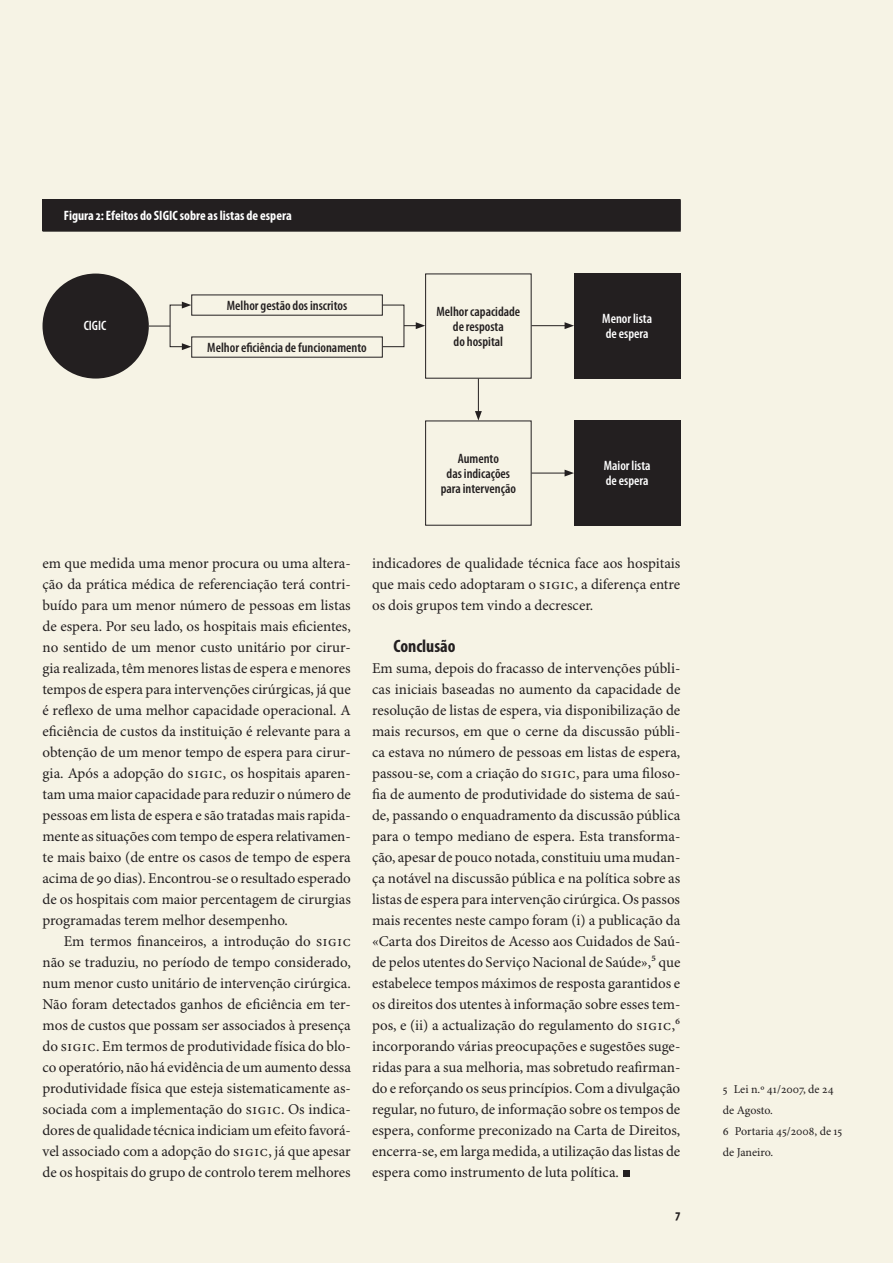
<style>
.page{position:relative;width:893px;height:1263px;background:#f6f3e5}
.page>*{position:absolute;margin:0;border:0;box-sizing:border-box;transform-origin:0 0}
.Subtítulos{font:700 condensed 18px "Myriad Pro";color:#231f20}
.Parágrafo_normal{font:15px/21px "Minion Pro";color:#231f20;text-align:justify}
.Parágrafo_inicial{font:15px/21px "Minion Pro";color:#231f20;text-align:justify}
.Notas{font:600 condensed 13.65px/15px "Myriad Pro";color:#231f20;text-align:center}
.t1{font:700 condensed 13.65px "Myriad Pro";color:#fff}
.Notas-2{font:600 condensed 13.65px/15px "Myriad Pro";color:#fff}
.t2{font:700 condensed 13.65px "Myriad Pro";color:#231f20}
.Notas-3{font:12px/21px "Minion Pro";color:#231f20}
</style>
<div class="page">
<div style="left:623px;top:1170px;width:7px;height:7px;background:#231f20"></div>
<div style="left:43px;top:200px;width:637px;height:31px;background:#231f20"></div>
<hr style="left:43px;top:199px;width:638px;height:1px;background:#231f20">
<hr style="left:680px;top:200px;width:1px;height:31px;background:#231f20">
<hr style="left:43px;top:231px;width:638px;height:1px;background:#231f20">
<div style="left:43px;top:274px;width:106px;height:105px;background:#231f20;border-radius:50%"></div>
<div style="left:574px;top:274px;width:106px;height:105px;background:#231f20"></div>
<div style="left:574px;top:421px;width:106px;height:105px;background:#231f20"></div>
<svg style="left:149px;top:326px;width:21px;height:1px"></svg>
<svg style="left:182px;top:302px;width:9px;height:6px"></svg>
<svg style="left:182px;top:343px;width:9px;height:7px"></svg>
<svg style="left:404px;top:322px;width:21px;height:7px"></svg>
<div style="left:382px;top:305px;width:22px;height:42px;border:1px solid #231f20"></div>
<hr style="left:531px;top:325px;width:36px;height:1px;background:#231f20">
<svg style="left:565px;top:322px;width:9px;height:7px"></svg>
<hr style="left:531px;top:473px;width:36px;height:1px;background:#231f20">
<svg style="left:565px;top:470px;width:9px;height:6px"></svg>
<hr style="left:478px;top:379px;width:1px;height:34px;background:#231f20">
<svg style="left:475px;top:411px;width:7px;height:10px"></svg>
<p class="t1" style="left:64px;top:207px;width:229px">Figura 2: Efeitos do SIGIC sobre as listas de espera</p>
<p class="Notas-2" style="left:84px;top:318px;width:24px">CIGIC</p>
<p class="Notas" style="left:227px;top:298px;width:122px">Melhor gestão dos inscritos</p>
<p class="Notas" style="left:207px;top:340px;width:161px">Melhor eficiência de funcionamento</p>
<p class="Notas" style="left:436px;top:304px;width:85px">Melhor capacidade de resposta<br>do hospital</p>
<p class="Notas" style="left:441px;top:451px;width:77px">Aumento<br>das indicações para intervenção</p>
<p class="Notas-2" style="left:602px;top:311px;width:51px">Menor lista de espera</p>
<p class="Notas-2" style="left:604px;top:458px;width:48px">Maior lista de espera</p>
<p class="Parágrafo_normal" style="left:43px;top:553px;width:310px">em que medida uma menor procura ou uma altera&shy;ção da prática médica de referenciação terá contri&shy;buído para um menor número de pessoas em listas de espera. Por seu lado, os hospitais mais eficientes, no sentido de um menor custo unitário por cirur&shy;gia realizada, têm menores listas de espera e menores tempos de espera para intervenções cirúrgicas, já que é reflexo de uma melhor capacidade operacional. A eficiência de custos da instituição é relevante para a obtenção de um menor tempo de espera para cirur&shy;gia. Após a adopção do SIGIC, os hospitais aparen&shy;tam uma maior capacidade para reduzir o número de pessoas em lista de espera e são tratadas mais rapida&shy;mente as situações com tempo de espera relativamen&shy;te mais baixo (de entre os casos de tempo de espera acima de 90 dias). Encontrou-se o resultado esperado de os hospitais com maior percentagem de cirurgias programadas terem melhor desempenho.</p>
<p class="Parágrafo_normal" style="left:43px;top:931px;width:310px;text-indent:21px">Em termos financeiros, a introdução do SIGIC não se traduziu, no período de tempo considerado, num menor custo unitário de intervenção cirúrgica.<br>Não foram detectados ganhos de eficiência em ter&shy;mos de custos que possam ser associados à presença do SIGIC. Em termos de produtividade física do blo&shy;co operatório, não há evidência de um aumento dessa produtividade física que esteja sistematicamente as&shy;sociada com a implementação do SIGIC. Os indica&shy;dores de qualidade técnica indiciam um efeito favorá&shy;vel associado com a adopção do SIGIC, já que apesar de os hospitais do grupo de controlo terem melhores</p>
<p class="Parágrafo_normal" style="left:372px;top:553px;width:310px">indicadores de qualidade técnica face aos hospitais que mais cedo adoptaram o SIGIC, a diferença entre os dois grupos tem vindo a decrescer.</p>
<p class="Subtítulos" style="left:393px;top:634px;width:64px">Conclusão</p>
<p class="Parágrafo_inicial" style="left:372px;top:658px;width:310px">Em suma, depois do fracasso de intervenções públi&shy;cas iniciais baseadas no aumento da capacidade de resolução de listas de espera, via disponibilização de mais recursos, em que o cerne da discussão públi&shy;ca estava no número de pessoas em listas de espera, passou-se, com a criação do SIGIC, para uma filoso&shy;fia de aumento de produtividade do sistema de saú&shy;de, passando o enquadramento da discussão pública para o tempo mediano de espera. Esta transforma&shy;ção, apesar de pouco notada, constituiu uma mudan&shy;ça notável na discussão pública e na política sobre as listas de espera para intervenção cirúrgica. Os passos mais recentes neste campo foram (i) a publicação da «Carta dos Direitos de Acesso aos Cuidados de Saú&shy;de pelos utentes do Serviço Nacional de Saúde»,5 que estabelece tempos máximos de resposta garantidos e os direitos dos utentes à informação sobre esses tem&shy;pos, e (ii) a actualização do regulamento do SIGIC,6 incorporando várias preocupações e sugestões suge&shy;ridas para a sua melhoria, mas sobretudo reafirman&shy;do e reforçando os seus princípios. Com a divulgação regular, no futuro, de informação sobre os tempos de espera, conforme preconizado na Carta de Direitos, encerra-se, em larga medida, a utilização das listas de espera como instrumento de luta política.</p>
<p class="t2" style="left:675px;top:1205px;width:6px">7</p>
<p class="Notas-3" style="left:723px;top:1079px;width:112px">5 Lei n.º 41/2007, de 24 de Agosto.</p>
<p class="Notas-3" style="left:723px;top:1121px;width:121px">6 Portaria 45/2008, de 15 de Janeiro.</p>
</div>
